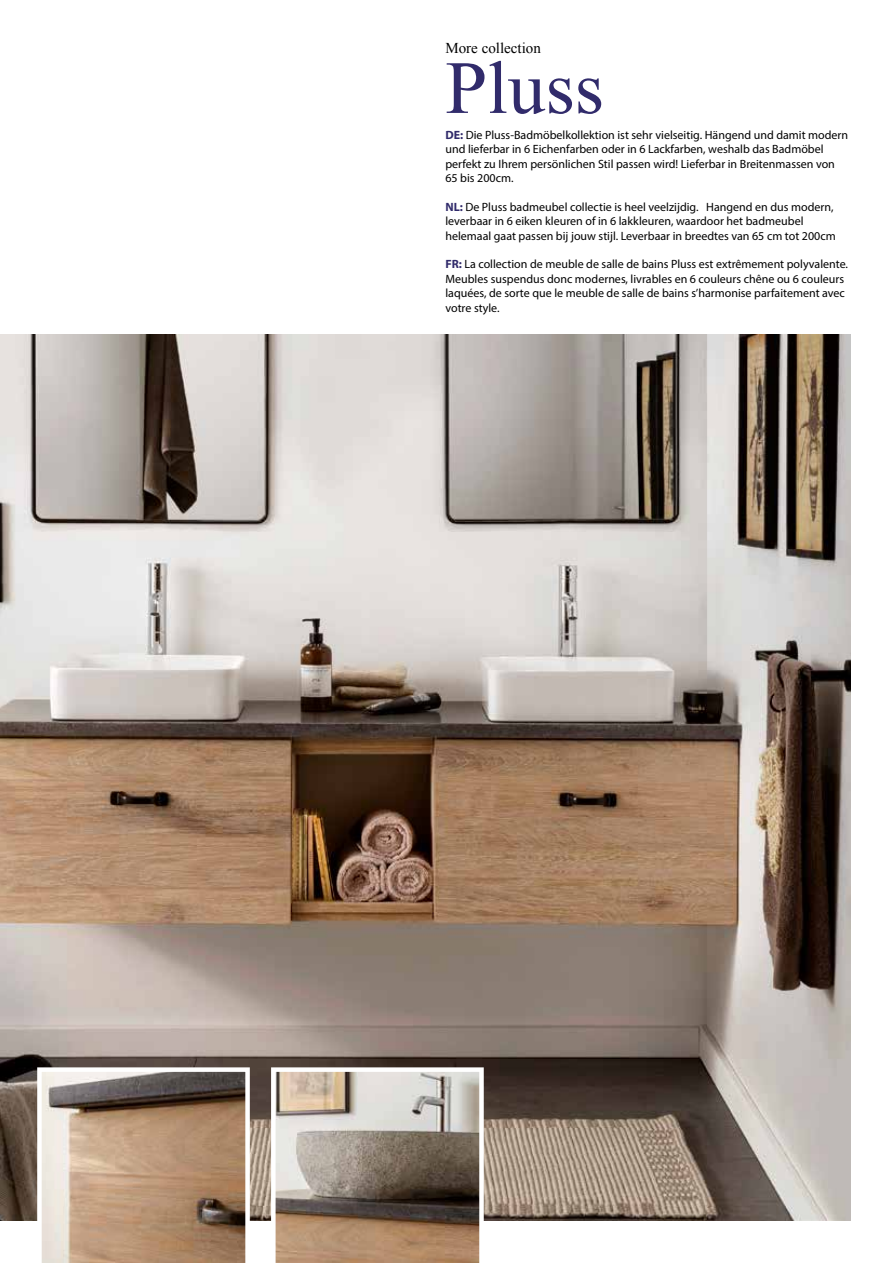
<style>
.page{position:relative;width:893px;height:1263px;background:#fff}
.page>*{position:absolute;margin:0;border:0;box-sizing:border-box;transform-origin:0 0}
.t1{font:75px "Times New Roman";color:#312b6b}
.t2{font:15px "Times New Roman";color:#000}
.t3{font:12px/14.4px "Myriad Pro";color:#000}
.s1{font-weight:700;color:#312b6b}
</style>
<div class="page">
<img style="left:0;top:335px;width:851px;height:885px">
<svg style="left:37px;top:1067px;width:213px;height:196px;background:#b09782"></svg>
<svg style="left:271px;top:1067px;width:213px;height:196px;background:#a59789"></svg>
<p class="t2" style="left:445px;top:38px;width:97px">More collection</p>
<h1 class="t1" style="left:445px;top:37px;width:160px">Pluss</h1>
<p class="t3" style="left:445px;top:127px;width:404px"><span class="s1">DE:</span> Die Pluss-Badmöbelkollektion ist sehr vielseitig. Hängend und damit modern und lieferbar in 6 Eichenfarben oder in 6 Lackfarben, weshalb das Badmöbel perfekt zu Ihrem persönlichen Stil passen wird! Lieferbar in Breitenmassen von 65 bis 200cm.</p>
<p class="t3" style="left:445px;top:199px;width:392px"><span class="s1">NL:</span> De Pluss badmeubel collectie is heel veelzijdig. Hangend en dus modern, leverbaar in 6 eiken kleuren of in 6 lakkleuren, waardoor het badmeubel helemaal gaat passen bij jouw stijl. Leverbaar in breedtes van 65 cm tot 200cm</p>
<p class="t3" style="left:445px;top:257px;width:404px"><span class="s1">FR:</span> La collection de meuble de salle de bains Pluss est extrêmement polyvalente.<br>Meubles suspendus donc modernes, livrables en 6 couleurs chêne ou 6 couleurs laquées, de sorte que le meuble de salle de bains s’harmonise parfaitement avec votre style.</p>
</div>
